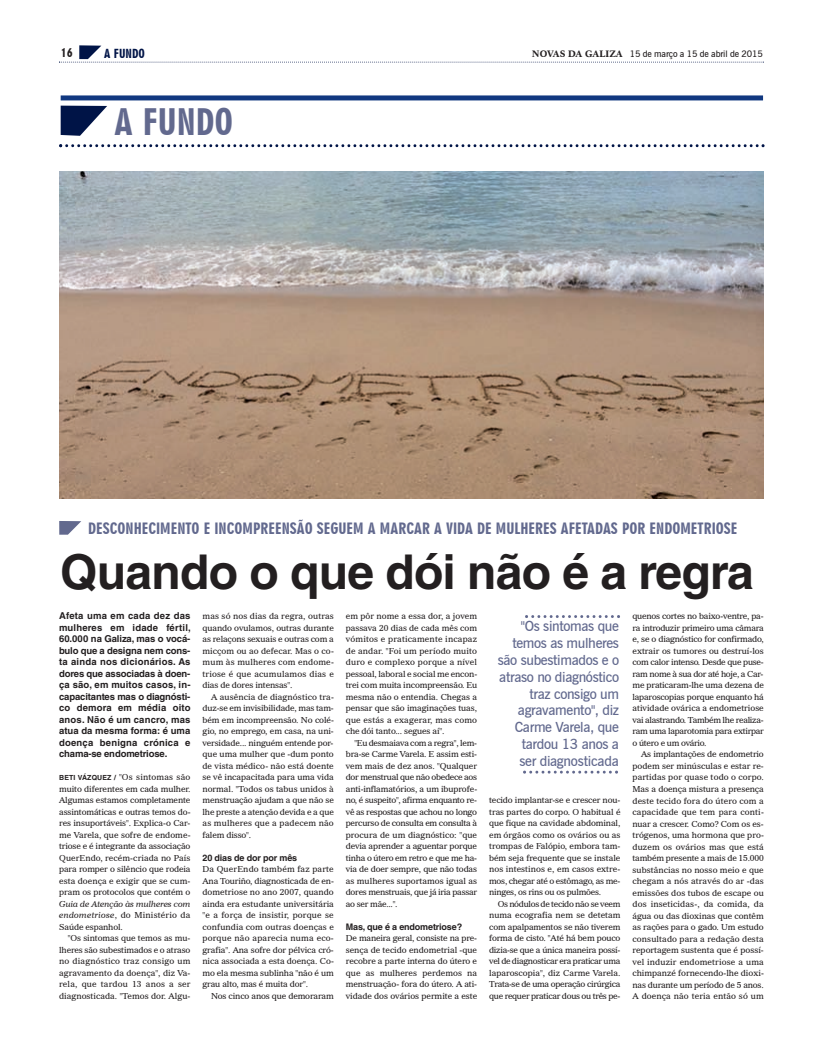
<style>
.page{position:relative;width:823px;height:1049px;background:#fff}
.page>*{position:absolute;margin:0;border:0;box-sizing:border-box;transform-origin:0 0}
.t1{font:700 48px "Helvetica LT Std";letter-spacing:-.015em;color:#231f20}
.t2{font:35px "Geometric 706 BT Black Condensed B";color:#62698e}
.t3{font:15px "Geometric 706 BT Black Condensed B";color:#62698e}
.t4{font:600 14px/16.8px "News Gothic BT";letter-spacing:-.025em;color:#62698e;text-align:right}
.t5{font:12px "Geometric 706 BT Black Condensed B";color:#001447}
.t6{font:12px "Geometric 706 BT Black Condensed B";color:#231f20}
.t7{font:700 9.5px/11.5px "Helvetica LT Std";letter-spacing:.005em;color:#231f20;text-align:justify}
.t8{font:700 9px "Helvetica LT Std";letter-spacing:-.015em;color:#231f20}
.t9{font:600 9px "News Gothic BT";letter-spacing:-.015em;color:#231f20}
.t10{font:8.3px/11.5px "Imperial BT";letter-spacing:-.015em;color:#231f20;text-align:justify}
.t11{font:italic 8.3px/11.5px "Imperial BT";letter-spacing:-.015em;color:#231f20;text-align:justify}
.s1{font-family:"Dutch 809 BT Bold C";font-weight:400}
.s2{font-family:"Helvetica LT Std";font-weight:700;font-size:7px}
.s3{font-style:normal}
</style>
<div class="page">
<svg style="left:59px;top:45px;width:704px;height:18px"></svg>
<svg style="left:61px;top:106px;width:46px;height:30px"></svg>
<svg style="left:59px;top:144px;width:705px;height:3px"></svg>
<div style="left:61px;top:95px;width:701px;height:5px;background:#113880"></div>
<svg style="left:59px;top:521px;width:22px;height:14px"></svg>
<img style="left:59px;top:172px;width:704px;height:326px">
<svg style="left:525px;top:615px;width:94px;height:3px"></svg>
<svg style="left:523px;top:771px;width:94px;height:3px"></svg>
<h3 class="t6" style="left:61px;top:45px;width:13px">16</h3>
<h3 class="t5" style="left:104px;top:46px;width:42px">A FUNDO</h3>
<p class="t9" style="left:532px;top:48px;width:232px"><span class="s1">NOVAS DA GALIZA</span> 15 de março a 15 de abril de 2015</p>
<h2 class="t2" style="left:115px;top:101px;width:120px">A FUNDO</h2>
<h3 class="t3" style="left:88px;top:519px;width:650px">DESCONHECIMENTO E INCOMPREENSÃO SEGUEM A MARCAR A VIDA DE MULHERES AFETADAS POR ENDOMETRIOSE</h3>
<h1 class="t1" style="left:60px;top:554px;width:695px">Quando o que dói não é a regra</h1>
<p class="t7" style="left:59px;top:611px;width:133px">Afeta uma em cada dez das mulheres em idade fértil, 60.000 na Galiza, mas o vocá&shy;bulo que a designa nem cons&shy;ta ainda nos dicionários. As dores que associadas à doen&shy;ça são, em muitos casos, in&shy;capacitantes mas o diagnósti&shy;co demora em média oito anos. Não é um cancro, mas atua da mesma forma: é uma doença benigna crónica e chama-se endometriose.</p>
<p class="t10" style="left:59px;top:771px;width:133px"><span class="s2">BETI VÁZQUEZ /</span> "Os sintomas são muito diferentes em cada mulher.<br>Algumas estamos completamente assintomáticas e outras temos do&shy;res insuportáveis". Explica-o Car&shy;me Varela, que sofre de endome&shy;triose e é integrante da associação QuerEndo, recém-criada no País para romper o silêncio que rodeia esta doença e exigir que se cum&shy;pram os protocolos que contém o</p>
<p class="t11" style="left:59px;top:898px;width:133px">Guia de Atenção às mulheres com endometriose<span class="s3">, do Ministério da Saúde espanhol.</span></p>
<p class="t10" style="left:59px;top:932px;width:133px;text-indent:8px">"Os sintomas que temos as mu&shy;lheres são subestimados e o atraso no diagnóstico traz consigo um agravamento da doença", diz Va&shy;rela, que tardou 13 anos a ser diagnosticada. "Temos dor. Algu-</p>
<p class="t10" style="left:202px;top:610px;width:133px">mas só nos dias da regra, outras quando ovulamos, outras durante as relaçons sexuais e outras com a micçom ou ao defecar. Mas o co&shy;mum às mulheres com endome&shy;triose é que acumulamos dias e dias de dores intensas".</p>
<p class="t10" style="left:202px;top:691px;width:133px;text-indent:9px">A ausência de diagnóstico tra&shy;duz-se em invisibilidade, mas tam&shy;bém em incompreensão. No colé&shy;gio, no emprego, em casa, na uni&shy;versidade... ninguém entende por&shy;que uma mulher que -dum ponto de vista médico- não está doente se vê incapacitada para uma vida normal. "Todos os tabus unidos à menstruação ajudam a que não se lhe preste a atenção devida e a que as mulheres que a padecem não falem disso".</p>
<p class="t8" style="left:202px;top:854px;width:96px">20 dias de dor por mês</p>
<p class="t10" style="left:202px;top:863px;width:133px">Da QuerEndo também faz parte Ana Touriño, diagnosticada de en&shy;dometriose no ano 2007, quando ainda era estudante universitária "e a força de insistir, porque se confundia com outras doenças e porque não aparecia numa eco&shy;grafia". Ana sofre dor pélvica cró&shy;nica associada a esta doença. Co&shy;mo ela mesma sublinha "não é um grau alto, mas é muita dor".</p>
<p class="t10" style="left:211px;top:990px;width:124px">Nos cinco anos que demoraram</p>
<p class="t10" style="left:345px;top:610px;width:133px">em pôr nome a essa dor, a jovem passava 20 dias de cada mês com vómitos e praticamente incapaz de andar. "Foi um período muito duro e complexo porque a nível pessoal, laboral e social me encon&shy;trei com muita incompreensão. Eu mesma não o entendia. Chegas a pensar que são imaginações tuas, que estás a exagerar, mas como che dói tanto... segues aí".</p>
<p class="t10" style="left:345px;top:737px;width:133px;text-indent:9px">"Eu desmaiava com a regra", lem&shy;bra-se Carme Varela. E assim esti&shy;vem mais de dez anos. "Qualquer dor menstrual que não obedece aos anti-inflamatórios, a um ibuprofe&shy;no, é suspeito", afirma enquanto re&shy;vê as respostas que achou no longo percurso de consulta em consulta à procura de um diagnóstico: "que devia aprender a aguentar porque tinha o útero em retro e que me ha&shy;via de doer sempre, que não todas as mulheres suportamos igual as dores menstruais, que já iria passar ao ser mãe...".</p>
<p class="t8" style="left:345px;top:923px;width:118px">Mas, que é a endometriose?</p>
<p class="t10" style="left:345px;top:932px;width:133px">De maneira geral, consiste na pre&shy;sença de tecido endometrial -que recobre a parte interna do útero e que as mulheres perdemos na menstruação- fora do útero. A ati&shy;vidade dos ovários permite a este</p>
<p class="t10" style="left:632px;top:611px;width:133px">quenos cortes no baixo-ventre, pa&shy;ra introduzir primeiro uma câmara e, se o diagnóstico for confirmado, extrair os tumores ou destruí-los com calor intenso. Desde que puse&shy;ram nome à sua dor até hoje, a Car&shy;me praticaram-lhe uma dezena de laparoscopias porque enquanto há atividade ovárica a endometriose vai alastrando. Também lhe realiza&shy;ram uma laparotomia para extirpar o útero e um ovário.</p>
<p class="t10" style="left:632px;top:749px;width:133px;text-indent:9px">As implantações de endometrio podem ser minúsculas e estar re&shy;partidas por quase todo o corpo.<br>Mas a doença mistura a presença deste tecido fora do útero com a capacidade que tem para conti&shy;nuar a crescer. Como? Com os es&shy;trógenos, uma hormona que pro&shy;duzem os ovários mas que está também presente a mais de 15.000 substâncias no nosso meio e que chegam a nós através do ar -das emissões dos tubos de escape ou dos inseticidas-, da comida, da água ou das dioxinas que contêm as rações para o gado. Um estudo consultado para a redação desta reportagem sustenta que é possí&shy;vel induzir endometriose a uma chimpanzé fornecendo-lhe dioxi&shy;nas durante um período de 5 anos.<br>A doença não teria então só um</p>
<h3 class="t4" style="left:497px;top:618px;width:123px">"Os sintomas que temos as mulheres são subestimados e o atraso no diagnóstico traz consigo um agravamento", diz carme Varela, que tardou 13 anos a<br>ser diagnosticada</h3>
<p class="t10" style="left:489px;top:794px;width:133px">tecido implantar-se e crescer nou&shy;tras partes do corpo. O habitual é que fique na cavidade abdominal, em órgãos como os ovários ou as trompas de Falópio, embora tam&shy;bém seja frequente que se instale nos intestinos e, em casos extre&shy;mos, chegar até o estômago, as me&shy;ninges, os rins ou os pulmões.</p>
<p class="t10" style="left:489px;top:898px;width:133px;text-indent:9px">Os nódulos de tecido não se veem numa ecografia nem se detetam com apalpamentos se não tiverem forma de cisto. "Até há bem pouco dizia-se que a única maneira possí&shy;vel de diagnosticar era praticar uma laparoscopia", diz Carme Varela.<br>Trata-se de uma operação cirúrgica que requer praticar dous ou três pe-</p>
</div>
